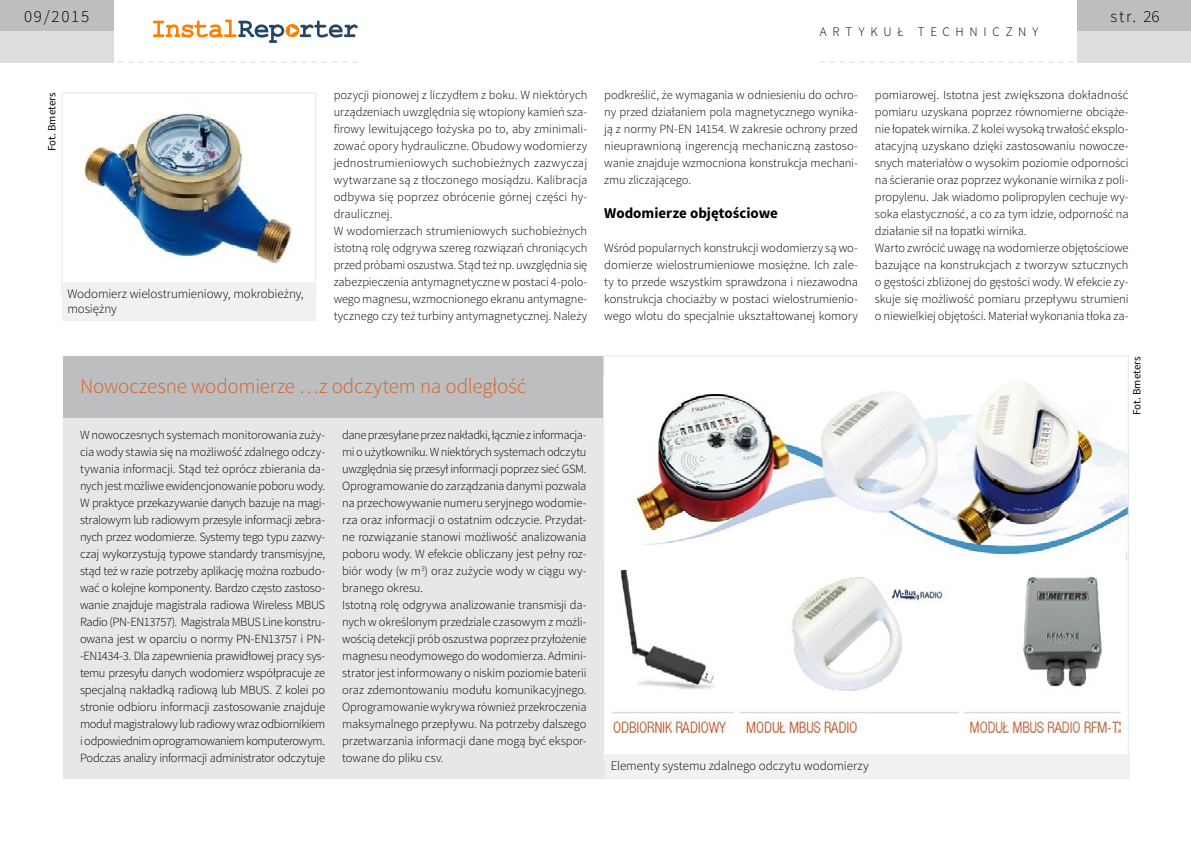
<style>
.page{position:relative;width:1191px;height:842px;background:#fff}
.page>*{position:absolute;margin:0;border:0;box-sizing:border-box;transform-origin:0 0}
.t1{font:300 21px "Source Sans Pro";letter-spacing:-.01em;color:#dc611e}
.t2{font:300 17px "Source Sans Pro";letter-spacing:.1em;color:#000}
.t3{font:700 15px "Source Sans Pro";color:#000}
.t4{font:300 13px/15px "Source Sans Pro";letter-spacing:-.005em;color:#000}
.t5{font:300 13px "Source Sans Pro";letter-spacing:.44em;color:#000}
.t6{font:300 12.5px/17px "Source Sans Pro";letter-spacing:-.005em;color:#000}
.t7{font:11px "Source Sans Pro";letter-spacing:-.005em;color:#000}
</style>
<div class="page">
<div style="left:1077px;top:0;width:114px;height:31px;background:#bcbec0"></div>
<div style="left:1077px;top:31px;width:114px;height:31px;background:#dcddde"></div>
<svg style="left:153px;top:20px;width:204px;height:23px"></svg>
<div style="left:0;top:0;width:113px;height:31px;background:#bcbec0"></div>
<div style="left:0;top:31px;width:113px;height:31px;background:#dcddde"></div>
<svg style="left:108px;top:62px;width:249px;height:1px"></svg>
<svg style="left:820px;top:62px;width:263px;height:1px"></svg>
<div style="left:63px;top:356px;width:1065px;height:62px;background:#bcbec0"></div>
<div style="left:63px;top:418px;width:1065px;height:360px;background:#e6e7e8"></div>
<div style="left:603px;top:356px;width:525px;height:405px;background:#fff"></div>
<img style="left:635px;top:381px;width:491px;height:174px">
<div style="left:605px;top:754px;width:524px;height:24px;background:#f1f1f2"></div>
<img style="left:612px;top:569px;width:508px;height:165px">
<img style="left:82px;top:113px;width:214px;height:152px">
<div style="left:62px;top:93px;width:254px;height:202px;border:1px solid #e6e7e8"></div>
<div style="left:62px;top:282px;width:253px;height:39px;background:#f1f1f2"></div>
<h2 class="t2" style="left:24px;top:6px;width:67px">09/2015</h2>
<h2 class="t2" style="left:1110px;top:6px;width:50px">str. 26</h2>
<p class="t5" style="left:820px;top:24px;width:220px">artykuł techniczny</p>
<p class="t7" style="left:45px;top:151px;width:60px;rotate:-90deg">Fot. Bmeters</p>
<p class="t4" style="left:67px;top:286px;width:238px">Wodomierz wielostrumieniowy, mokrobieżny, mosiężny</p>
<p class="t6" style="left:334px;top:87px;width:255px">pozycji pionowej z liczydłem z boku. W niektórych urządzeniach uwzględnia się wtopiony kamień sza&shy;firowy lewitującego łożyska po to, aby zminimali&shy;zować opory hydrauliczne. Obudowy wodomierzy jednostrumieniowych suchobieżnych zazwyczaj wytwarzane są z tłoczonego mosiądzu. Kalibracja odbywa się poprzez obrócenie górnej części hy&shy;draulicznej.<br>W wodomierzach strumieniowych suchobieżnych istotną rolę odgrywa szereg rozwiązań chroniących przed próbami oszustwa. Stąd też np. uwzględnia się zabezpieczenia antymagnetyczne w postaci 4-polo&shy;wego magnesu, wzmocnionego ekranu antymagne&shy;tycznego czy też turbiny antymagnetycznej. Należy</p>
<p class="t6" style="left:604px;top:87px;width:255px;text-align:justify">podkreślić, że wymagania w odniesieniu do ochro&shy;ny przed działaniem pola magnetycznego wynika&shy;ją z normy PN-EN 14154. W zakresie ochrony przed nieuprawnioną ingerencją mechaniczną zastoso&shy;wanie znajduje wzmocniona konstrukcja mechani&shy;zmu zliczającego.</p>
<p class="t3" style="left:604px;top:204px;width:175px">Wodomierze objętościowe</p>
<p class="t6" style="left:604px;top:240px;width:255px;text-align:justify">Wśród popularnych konstrukcji wodomierzy są wo&shy;domierze wielostrumieniowe mosiężne. Ich zale&shy;ty to przede wszystkim sprawdzona i niezawodna konstrukcja chociażby w postaci wielostrumienio&shy;wego wlotu do specjalnie ukształtowanej komory</p>
<p class="t6" style="left:875px;top:87px;width:255px">pomiarowej. Istotna jest zwiększona dokładność pomiaru uzyskana poprzez równomierne obciąże&shy;nie łopatek wirnika. Z kolei wysoką trwałość eksplo&shy;atacyjną uzyskano dzięki zastosowaniu nowocze&shy;snych materiałów o wysokim poziomie odporności na ścieranie oraz poprzez wykonanie wirnika z poli&shy;propylenu. Jak wiadomo polipropylen cechuje wy&shy;soka elastyczność, a co za tym idzie, odporność na działanie sił na łopatki wirnika.<br>Warto zwrócić uwagę na wodomierze objętościowe bazujące na konstrukcjach z tworzyw sztucznych o gęstości zbliżonej do gęstości wody. W efekcie zy&shy;skuje się możliwość pomiaru przepływu strumieni o niewielkiej objętości. Materiał wykonania tłoka za-</p>
<h1 class="t1" style="left:80px;top:374px;width:448px">Nowoczesne wodomierze …z odczytem na odległość</h1>
<p class="t6" style="left:80px;top:426px;width:247px;text-align:justify">W nowoczesnych systemach monitorowania zuży&shy;cia wody stawia się na możliwość zdalnego odczy&shy;tywania informacji. Stąd też oprócz zbierania da&shy;nych jest możliwe ewidencjonowanie poboru wody.<br>W praktyce przekazywanie danych bazuje na magi&shy;stralowym lub radiowym przesyle informacji zebra&shy;nych przez wodomierze. Systemy tego typu zazwy&shy;czaj wykorzystują typowe standardy transmisyjne, stąd też w razie potrzeby aplikację można rozbudo&shy;wać o kolejne komponenty. Bardzo często zastoso&shy;wanie znajduje magistrala radiowa Wireless MBUS Radio (PN-EN13757). Magistrala MBUS Line konstru&shy;owana jest w oparciu o normy PN-EN13757 i PN--EN1434-3. Dla zapewnienia prawidłowej pracy sys&shy;temu przesyłu danych wodomierz współpracuje ze specjalną nakładką radiową lub MBUS. Z kolei po stronie odbioru informacji zastosowanie znajduje moduł magistralowy lub radiowy wraz odbiornikiem i odpowiednim oprogramowaniem komputerowym.<br>Podczas analizy informacji administrator odczytuje</p>
<p class="t6" style="left:342px;top:426px;width:246px">dane przesyłane przez nakładki, łącznie z informacja&shy;mi o użytkowniku. W niektórych systemach odczytu uwzględnia się przesył informacji poprzez sieć GSM.<br>Oprogramowanie do zarządzania danymi pozwala na przechowywanie numeru seryjnego wodomie&shy;rza oraz informacji o ostatnim odczycie. Przydat&shy;ne rozwiązanie stanowi możliwość analizowania poboru wody. W efekcie obliczany jest pełny roz&shy;biór wody (w m<sup>3</sup>) oraz zużycie wody w ciągu wy&shy;branego okresu.<br>Istotną rolę odgrywa analizowanie transmisji da&shy;nych w określonym przedziale czasowym z możli&shy;wością detekcji prób oszustwa poprzez przyłożenie magnesu neodymowego do wodomierza. Admini&shy;strator jest informowany o niskim poziomie baterii oraz zdemontowaniu modułu komunikacyjnego.<br>Oprogramowanie wykrywa również przekroczenia maksymalnego przepływu. Na potrzeby dalszego przetwarzania informacji dane mogą być ekspor&shy;towane do pliku csv.</p>
<p class="t4" style="left:610px;top:758px;width:259px">Elementy systemu zdalnego odczytu wodomierzy</p>
<p class="t7" style="left:1130px;top:415px;width:60px;rotate:-90deg">Fot. Bmeters</p>
</div>
